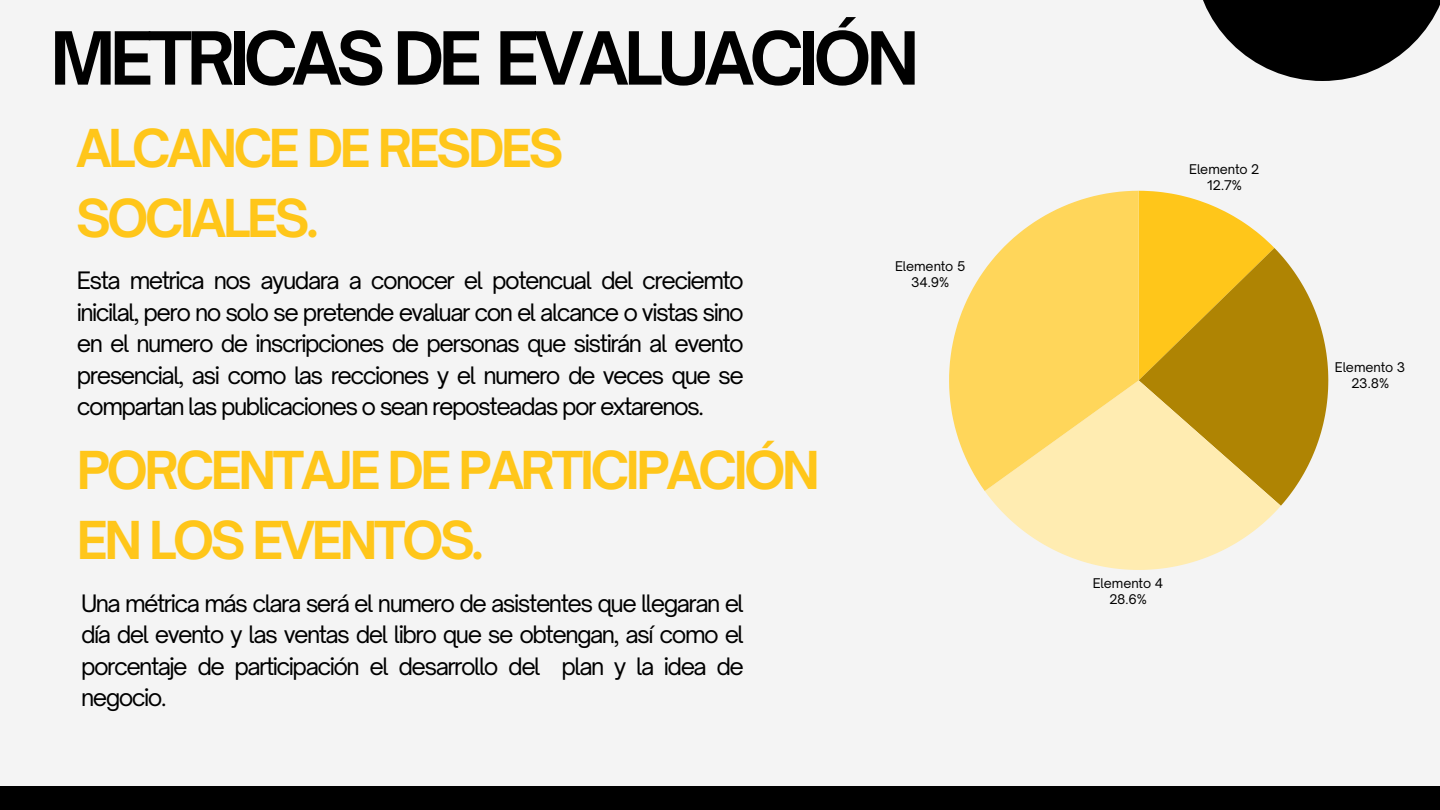
<style>
.page{position:relative;width:1440px;height:810px;background:#f4f4f4}
.page>*{position:absolute;margin:0;border:0;box-sizing:border-box;transform-origin:0 0}
.t1{font:700 70px "Open Sauce One";letter-spacing:-.065em;color:#000}
.t2{font:700 50px/69.8px "Open Sauce One";letter-spacing:-.065em;color:#ffc61a}
.t3{font:23px/31.5px "Open Sauce One";letter-spacing:-.065em;color:#000;text-align:justify}
.t4{font:12.8px/16.4px "Open Sauce One";color:#000;text-align:center}
</style>
<div class="page">
<svg style="left:1203px;top:0;width:237px;height:81px;fill:#000"></svg>
<div style="left:0;top:787px;width:1440px;height:23px;background:#000"></div>
<svg style="left:1139px;top:191px;width:135px;height:57px"></svg>
<svg style="left:1139px;top:248px;width:189px;height:258px;background:#cfa526"></svg>
<svg style="left:985px;top:380px;width:296px;height:190px;fill:#ffecb1"></svg>
<svg style="left:949px;top:191px;width:190px;height:300px;fill:#ffd65a"></svg>
<h1 class="t1" style="left:50px;top:15px;width:871px">METRICAS DE EVALUACIÓN</h1>
<h2 class="t2" style="left:76px;top:113px;width:489px">ALCANCE DE RESDES<br>SOCIALES.</h2>
<h2 class="t3" style="left:77px;top:264px;width:669px">Esta metrica nos ayudara a conocer el potencual del creciemto inicilal, pero no solo se pretende evaluar con el alcance o vistas sino en el numero de inscripciones de personas que sistirán al evento presencial, asi como las recciones y el numero de veces que se compartan las publicaciones o sean reposteadas por extarenos.</h2>
<p class="t2" style="left:77px;top:435px;width:744px">PORCENTAJE DE PARTICIPACIÓN<br>EN LOS EVENTOS.</p>
<p class="t3" style="left:81px;top:587px;width:665px">Una métrica más clara será el numero de asistentes que llegaran el día del evento y las ventas del libro que se obtengan, así como el porcentaje de participación el desarrollo del plan y la idea de negocio.</p>
<p class="t4" style="left:895px;top:257px;width:72px">Elemento 5<br>34.9%</p>
<p class="t4" style="left:1189px;top:160px;width:72px">Elemento 2<br>12.7%</p>
<p class="t4" style="left:1093px;top:575px;width:72px">Elemento 4<br>28.6%</p>
<p class="t4" style="left:1335px;top:358px;width:72px">Elemento 3<br>23.8%</p>
</div>
